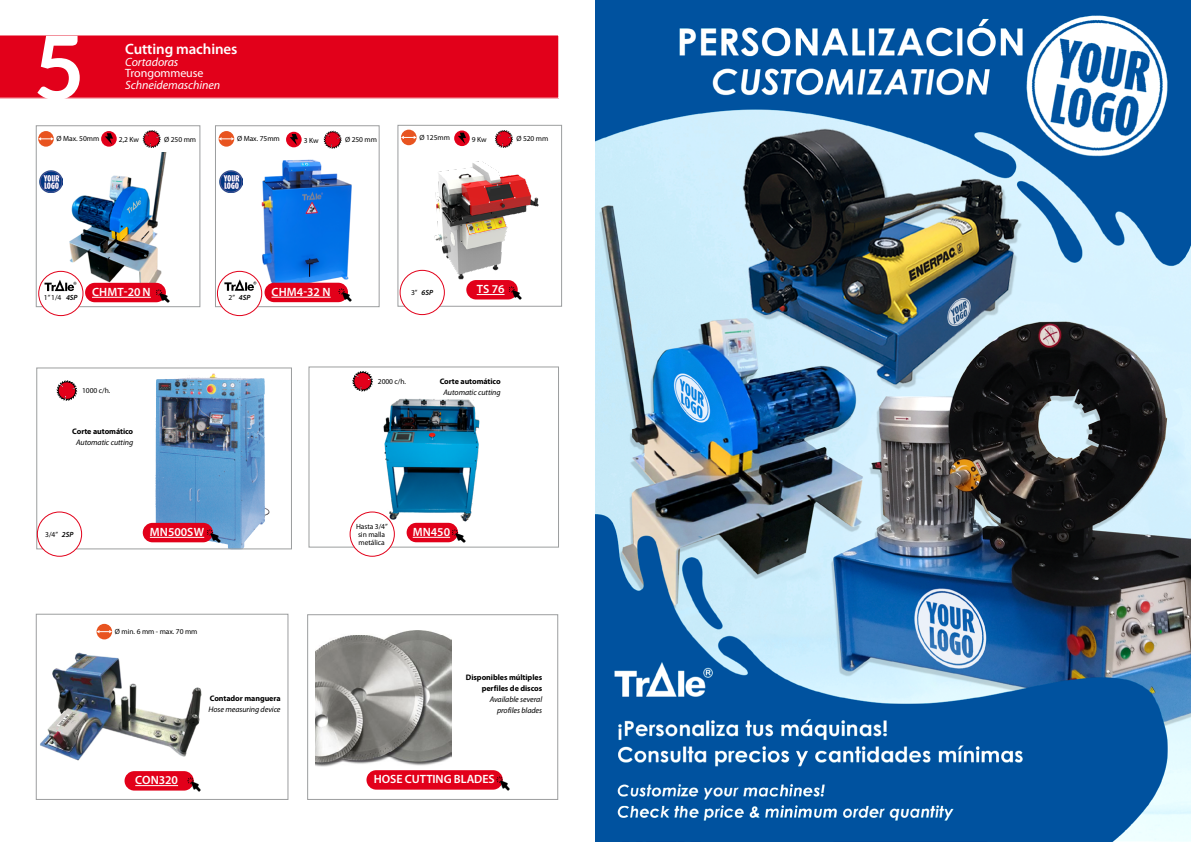
<style>
.page{position:relative;width:1191px;height:842px;background:#fff}
.page>*{position:absolute;margin:0;border:0;box-sizing:border-box;transform-origin:0 0}
.t1{font:700 88px "Lato";color:#fff}
.t2{font:600 15px "Myriad Pro";letter-spacing:-.005em;color:#fff}
.t3{font:600 12px "Myriad Pro";letter-spacing:-.005em;color:#fff}
.t4{font:italic 12px/11.5px "Myriad Pro";letter-spacing:-.005em;color:#fff}
.t5{font:700 8px/11px "Myriad Pro";letter-spacing:-.005em;color:#000;text-align:right}
.t6{font:italic 8px "Myriad Pro";letter-spacing:-.005em;color:#000}
.t7{font:7.5px/7.8px "Myriad Pro";letter-spacing:-.005em;color:#000}
.t8{font:italic 600 7.5px "Myriad Pro";letter-spacing:-.005em;color:#000}
.s1{font-style:normal}
.s2{font-weight:400;font-style:normal}
.s3{font-weight:600;font-style:italic}
</style>
<div class="page">
<img style="left:380px;top:398px;width:100px;height:123px">
<img style="left:36px;top:152px;width:164px;height:163px">
<img style="left:155px;top:374px;width:96px;height:173px">
<div style="left:398px;top:125px;width:164px;height:181px;border:1px solid #9c9e9f"></div>
<div style="left:36px;top:125px;width:164px;height:182px;border:1px solid #9c9e9f"></div>
<div style="left:36px;top:368px;width:256px;height:181px;border:1px solid #9c9e9f"></div>
<div style="left:215px;top:125px;width:164px;height:182px;border:1px solid #9c9e9f"></div>
<div style="left:309px;top:367px;width:250px;height:180px;border:1px solid #9c9e9f"></div>
<img style="left:244px;top:130px;width:108px;height:158px">
<div style="left:39px;top:271px;width:44px;height:45px;background:#fff;border-radius:50%"></div>
<div style="left:38px;top:271px;width:45px;height:45px;border:1px solid #e2001a;border-radius:50%"></div>
<div style="left:217px;top:271px;width:45px;height:45px;background:#fff;border-radius:50%"></div>
<div style="left:217px;top:271px;width:45px;height:45px;border:1px solid #e2001a;border-radius:50%"></div>
<div style="left:37px;top:512px;width:45px;height:44px;background:#fff;border-radius:50%"></div>
<div style="left:37px;top:511px;width:45px;height:46px;border:1px solid #e2001a;border-radius:50%"></div>
<div style="left:350px;top:512px;width:44px;height:44px;background:#fff;border-radius:50%"></div>
<div style="left:349px;top:511px;width:46px;height:46px;border:1px solid #e2001a;border-radius:50%"></div>
<div style="left:38px;top:131px;width:16px;height:16px;background:#e85420;border-radius:50%"></div>
<svg style="left:38px;top:137px;width:16px;height:4px"></svg>
<div style="left:401px;top:130px;width:15px;height:15px;background:#e85420;border-radius:50%"></div>
<svg style="left:401px;top:136px;width:15px;height:3px"></svg>
<div style="left:219px;top:131px;width:15px;height:16px;background:#e85420;border-radius:50%"></div>
<svg style="left:219px;top:137px;width:15px;height:4px"></svg>
<svg style="left:101px;top:131px;width:16px;height:16px"></svg>
<svg style="left:105px;top:133px;width:8px;height:11px"></svg>
<svg style="left:454px;top:130px;width:16px;height:16px"></svg>
<svg style="left:458px;top:133px;width:8px;height:11px"></svg>
<svg style="left:286px;top:132px;width:16px;height:15px"></svg>
<svg style="left:290px;top:134px;width:8px;height:11px"></svg>
<svg style="left:352px;top:371px;width:21px;height:21px"></svg>
<svg style="left:57px;top:380px;width:20px;height:21px"></svg>
<svg style="left:143px;top:130px;width:18px;height:18px"></svg>
<svg style="left:495px;top:130px;width:18px;height:18px"></svg>
<svg style="left:324px;top:131px;width:18px;height:18px"></svg>
<img style="left:40px;top:652px;width:162px;height:109px">
<img style="left:315px;top:630px;width:137px;height:136px">
<div style="left:36px;top:614px;width:252px;height:186px;border:1px solid #9c9e9f"></div>
<div style="left:307px;top:614px;width:251px;height:186px;border:1px solid #9c9e9f"></div>
<div style="left:97px;top:624px;width:15px;height:15px;background:#e85420;border-radius:50%"></div>
<svg style="left:97px;top:630px;width:15px;height:3px"></svg>
<img style="left:434px;top:161px;width:105px;height:122px">
<div style="left:0;top:35px;width:559px;height:64px;background:#e2001a"></div>
<div style="left:85px;top:283px;width:81px;height:19px;background:#e2001a;border-radius:10px"></div>
<img style="left:157px;top:289px;width:12px;height:14px">
<hr style="left:92px;top:297px;width:59px;height:1px;background:#fff">
<div style="left:264px;top:283px;width:84px;height:19px;background:#e2001a;border-radius:10px"></div>
<img style="left:338px;top:288px;width:14px;height:14px">
<hr style="left:271px;top:297px;width:60px;height:1px;background:#fff">
<div style="left:466px;top:280px;width:52px;height:19px;background:#e2001a;border-radius:10px"></div>
<img style="left:509px;top:286px;width:13px;height:14px">
<svg style="left:477px;top:294px;width:27px;height:1px"></svg>
<div style="left:400px;top:270px;width:44px;height:45px;background:#fff;border-radius:50%"></div>
<div style="left:399px;top:270px;width:46px;height:45px;border:1px solid #e2001a;border-radius:50%"></div>
<div style="left:143px;top:523px;width:70px;height:19px;background:#e2001a;border-radius:10px"></div>
<img style="left:207px;top:529px;width:13px;height:14px">
<hr style="left:150px;top:537px;width:54px;height:1px;background:#fff">
<div style="left:406px;top:523px;width:52px;height:19px;background:#e2001a;border-radius:10px"></div>
<img style="left:452px;top:529px;width:13px;height:14px">
<hr style="left:413px;top:537px;width:37px;height:1px;background:#fff">
<div style="left:124px;top:771px;width:70px;height:19px;background:#e2001a;border-radius:10px"></div>
<img style="left:187px;top:777px;width:13px;height:14px">
<hr style="left:135px;top:785px;width:43px;height:1px;background:#fff">
<div style="left:366px;top:770px;width:137px;height:20px;background:#e2001a;border-radius:10px"></div>
<img style="left:496px;top:776px;width:14px;height:14px">
<svg style="left:44px;top:280px;width:32px;height:11px"></svg>
<svg style="left:224px;top:279px;width:32px;height:12px"></svg>
<img style="left:40px;top:170px;width:22px;height:23px">
<img style="left:220px;top:170px;width:23px;height:23px">
<img style="left:595px;top:0;width:596px;height:842px">
<p class="t1" style="left:34px;top:3px;width:53px">5</p>
<p class="t2" style="left:125px;top:40px;width:114px">Cutting machines</p>
<p class="t4" style="left:125px;top:56px;width:97px">Cortadoras<br><span class="s1">Trongommeuse<br></span>Schneidemaschinen</p>
<p class="t7" style="left:419px;top:133px;width:32px">Ø 125mm</p>
<p class="t7" style="left:472px;top:135px;width:16px">9 Kw</p>
<p class="t7" style="left:57px;top:135px;width:44px">Ø Max. 50mm</p>
<p class="t7" style="left:119px;top:136px;width:22px">2,2 Kw</p>
<p class="t7" style="left:237px;top:135px;width:44px">Ø Max. 75mm</p>
<p class="t7" style="left:304px;top:136px;width:16px">3 Kw</p>
<p class="t7" style="left:164px;top:135px;width:34px">Ø 250 mm</p>
<p class="t7" style="left:345px;top:136px;width:34px">Ø 250 mm</p>
<p class="t7" style="left:516px;top:135px;width:34px">Ø 520 mm</p>
<p class="t3" style="left:92px;top:284px;width:60px">CHMT-20 N</p>
<p class="t3" style="left:271px;top:284px;width:61px">CHM4-32 N</p>
<p class="t8" style="left:411px;top:288px;width:23px"><span class="s2">3”</span> 6SP</p>
<p class="t3" style="left:477px;top:282px;width:29px">TS 76</p>
<p class="t7" style="left:44px;top:294px;width:35px">1” 1/4 <span class="s3">4SP</span></p>
<p class="t8" style="left:228px;top:293px;width:23px"><span class="s2">2”</span> 4SP</p>
<p class="t7" style="left:82px;top:387px;width:30px">1000 c/h.</p>
<p class="t5" style="left:72px;top:426px;width:63px">Corte automático</p>
<p class="t6" style="left:76px;top:437px;width:59px">Automatic cutting</p>
<p class="t7" style="left:378px;top:377px;width:30px">2000 c/h.</p>
<p class="t5" style="left:440px;top:376px;width:63px">Corte automático</p>
<p class="t6" style="left:443px;top:387px;width:59px">Automatic cutting</p>
<p class="t7" style="left:45px;top:530px;width:30px">3/4” <span class="s3">2SP</span></p>
<p class="t7" style="left:356px;top:523px;width:33px">Hasta 3/4” sin malla metálica</p>
<p class="t3" style="left:150px;top:524px;width:56px">MN500SW</p>
<p class="t3" style="left:413px;top:524px;width:39px">MN450</p>
<p class="t7" style="left:115px;top:628px;width:84px">Ø min. 6 mm - max. 70 mm</p>
<p class="t5" style="left:210px;top:692px;width:72px">Contador manguera</p>
<p class="t6" style="left:208px;top:704px;width:74px">Hose measuring device</p>
<p class="t5" style="left:466px;top:672px;width:78px">Disponibles múltiples perfiles de discos</p>
<p class="t6" style="left:490px;top:695px;width:54px">Available several</p>
<p class="t6" style="left:497px;top:706px;width:47px">profiles blades</p>
<p class="t3" style="left:135px;top:773px;width:44px">CON320</p>
<p class="t3" style="left:374px;top:772px;width:122px">HOSE CUTTING BLADES</p>
</div>
